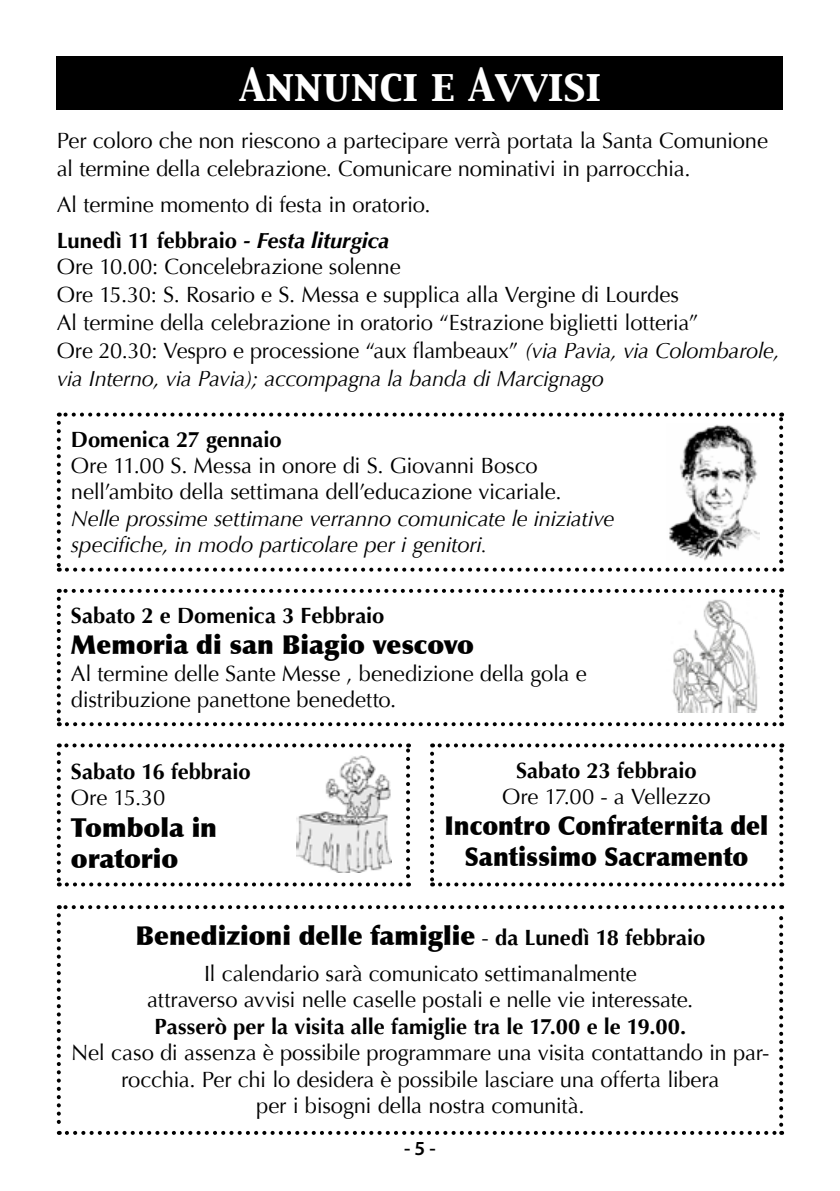
<style>
.page{position:relative;width:840px;height:1191px;background:#fff}
.page>*{position:absolute;margin:0;border:0;box-sizing:border-box;transform-origin:0 0}
.t1{font:40px "Capitals";color:#fff}
.t2{font:900 26px/31.2px "Optima";color:#000}
.t3{font:900 26px/31.2px "Optima";color:#000;text-align:center;scale:.94 1}
.t4{font:22px/26.4px "Optima";letter-spacing:-.01em;color:#000}
.t5{font:700 22px "Optima";letter-spacing:-.005em;color:#000}
.t6{font:italic 22px/26.4px "Optima";letter-spacing:-.01em;color:#000}
.t7{font:600 20px "Myriad Pro";color:#000}
.s1{font-weight:700}
.s2{font-weight:700;font-style:italic}
.s3{font-style:italic}
.s4{font-weight:400;font-size:22px}
.s5{font-weight:700;font-size:22px}
</style>
<div class="page">
<div style="left:57px;top:57px;width:725px;height:53px;background:#000"></div>
<svg style="left:57px;top:423px;width:4px;height:148px"></svg>
<svg style="left:67px;top:567px;width:714px;height:4px"></svg>
<svg style="left:779px;top:412px;width:3px;height:149px"></svg>
<svg style="left:59px;top:412px;width:713px;height:4px"></svg>
<svg style="left:57px;top:589px;width:725px;height:137px"></svg>
<svg style="left:57px;top:753px;width:4px;height:133px"></svg>
<svg style="left:67px;top:882px;width:342px;height:4px"></svg>
<svg style="left:406px;top:743px;width:4px;height:133px"></svg>
<svg style="left:59px;top:743px;width:341px;height:4px"></svg>
<svg style="left:430px;top:743px;width:352px;height:143px"></svg>
<img style="left:666px;top:598px;width:92px;height:114px">
<img style="left:669px;top:424px;width:90px;height:137px">
<img style="left:296px;top:755px;width:95px;height:118px">
<svg style="left:57px;top:915px;width:4px;height:219px"></svg>
<svg style="left:67px;top:1130px;width:714px;height:4px"></svg>
<svg style="left:779px;top:905px;width:3px;height:219px"></svg>
<svg style="left:59px;top:905px;width:713px;height:4px"></svg>
<h1 class="t1" style="left:239px;top:58px;width:363px">Annunci e Avvisi</h1>
<p class="t4" style="left:57px;top:126px;width:712px;line-height:28px">Per coloro che non riescono a partecipare verrà portata la Santa Comunione al termine della celebrazione. Comunicare nominativi in parrocchia.</p>
<p class="t4" style="left:57px;top:186px;width:375px;line-height:36px">Al termine momento di festa in oratorio.<br><span class="s1">Lunedì 11 febbraio</span> <span class="s2">- Festa liturgica</span></p>
<p class="t4" style="left:57px;top:253px;width:724px;line-height:28px">Ore 10.00: Concelebrazione solenne<br>Ore 15.30: S. Rosario e S. Messa e supplica alla Vergine di Lourdes<br>Al termine della celebrazione in oratorio “Estrazione biglietti lotteria”<br>Ore 20.30: Vespro e processione “aux flambeaux” <span class="s3">(via Pavia, via Colombarole, via Interno, via Pavia); accompagna la banda di Marcignago</span></p>
<p class="t5" style="left:71px;top:426px;width:212px">Domenica 27 gennaio</p>
<p class="t4" style="left:71px;top:453px;width:492px">Ore 11.00 S. Messa in onore di S. Giovanni Bosco nell’ambito della settimana dell’educazione vicariale.</p>
<p class="t6" style="left:71px;top:505px;width:545px">Nelle prossime settimane verranno comunicate le iniziative specifiche, in modo particolare per i genitori.</p>
<p class="t5" style="left:71px;top:602px;width:315px">Sabato 2 e Domenica 3 Febbraio</p>
<p class="t2" style="left:71px;top:629px;width:404px">Memoria di san Biagio vescovo</p>
<p class="t4" style="left:71px;top:660px;width:517px">Al termine delle Sante Messe , benedizione della gola e distribuzione panettone benedetto.</p>
<p class="t5" style="left:71px;top:758px;width:181px">Sabato 16 febbraio</p>
<p class="t4" style="left:71px;top:785px;width:96px">Ore 15.30</p>
<p class="t2" style="left:71px;top:812px;width:148px">Tombola in oratorio</p>
<p class="t5" style="left:515px;top:757px;width:182px">Sabato 23 febbraio</p>
<p class="t4" style="left:502px;top:783px;width:210px">Ore 17.00 - a Vellezzo</p>
<p class="t3" style="left:444px;top:810px;width:346px">Incontro Confraternita del<br>Santissimo Sacramento</p>
<p class="t2" style="left:135px;top:920px;width:571px">Benedizioni delle famiglie <span class="s4">-</span> <span class="s5">da Lunedì 18 febbraio</span></p>
<p class="t4" style="left:147px;top:960px;width:547px;text-align:center">Il calendario sarà comunicato settimanalmente<br>attraverso avvisi nelle caselle postali e nelle vie interessate.</p>
<p class="t5" style="left:154px;top:1013px;width:532px">Passerò per la visita alle famiglie tra le 17.00 e le 19.00.</p>
<p class="t4" style="left:71px;top:1039px;width:699px;text-align:center">Nel caso di assenza è possibile programmare una visita contattando in par&shy;rocchia. Per chi lo desidera è possibile lasciare una offerta libera<br>per i bisogni della nostra comunità.</p>
<p class="t7" style="left:404px;top:1135px;width:33px">- 5 -</p>
</div>
